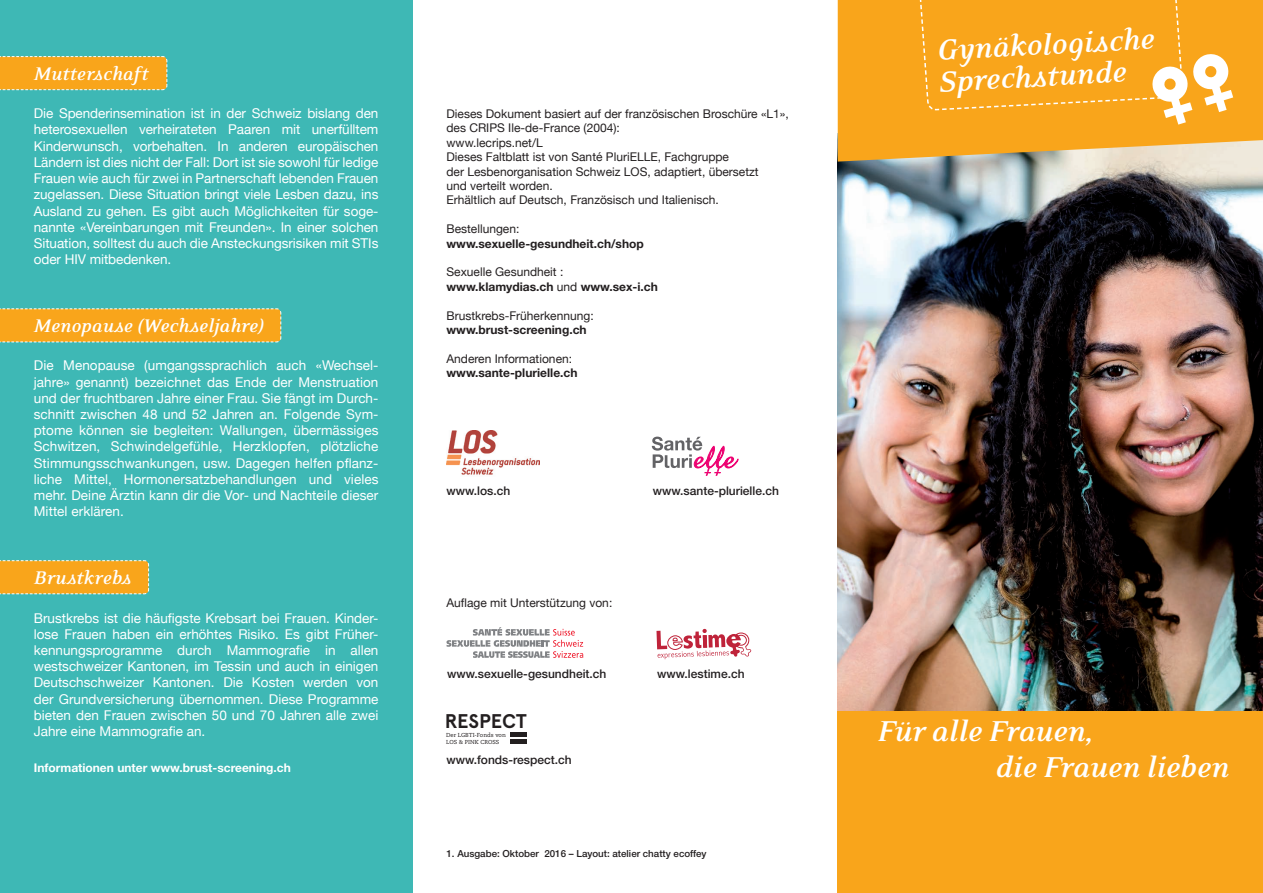
<style>
.page{position:relative;width:1263px;height:893px;background:#fff}
.page>*{position:absolute;margin:0;border:0;box-sizing:border-box;transform-origin:0 0}
.t1{font:italic 700 33px/36px "Eidetic Neo";color:#fff}
.t2{font:italic 700 21px "Eidetic Neo";letter-spacing:.005em;color:#fff}
.t3{font:700 19.8px "Apercu";letter-spacing:-.005em;color:#231f20}
.t4{font:13.5px/16.2px "Helvetica Neue";color:#fff;text-align:justify}
.t5{font:12px/14.4px "Helvetica Neue";color:#231f20}
.t6{font:700 12px/14.4px "Helvetica Neue";color:#231f20}
.t7{font:500 12px "Helvetica Neue";color:#231f20}
.t8{font:700 12px "Helvetica Neue";color:#fff}
.t9{font:500 9.75px "Helvetica Neue";color:#231f20}
.t10{font:5.7px/6.9px "Caecilia LT Std";color:#231f20}
.s1{font-weight:400}
</style>
<div class="page">
<div style="left:0;top:0;width:412px;height:893px;background:#3eb8b5"></div>
<svg style="left:0;top:56px;width:168px;height:35px;background:#f1a92a"></svg>
<svg style="left:0;top:308px;width:282px;height:35px;background:#f2a829"></svg>
<svg style="left:0;top:560px;width:149px;height:35px;background:#f1a929"></svg>
<div style="left:838px;top:706px;width:425px;height:187px;background:#f9a51b"></div>
<img style="left:838px;top:162px;width:425px;height:548px">
<svg style="left:838px;top:0;width:425px;height:162px;background:#f1ad3c"></svg>
<svg style="left:918px;top:0;width:315px;height:143px;background:#f9aa29"></svg>
<svg style="left:652px;top:437px;width:87px;height:39px"></svg>
<img style="left:446px;top:430px;width:94px;height:45px">
<svg style="left:656px;top:629px;width:95px;height:30px"></svg>
<svg style="left:446px;top:627px;width:137px;height:31px"></svg>
<div style="left:510px;top:732px;width:17px;height:5px;background:#231f20"></div>
<div style="left:510px;top:739px;width:17px;height:5px;background:#231f20"></div>
<h2 class="t2" style="left:34px;top:62px;width:116px">Mutterschaft</h2>
<p class="t4" style="left:34px;top:104px;width:346px">Die Spenderinsemination ist in der Schweiz bislang den heterosexuellen verheirateten Paaren mit unerfülltem Kinderwunsch, vorbehalten. In anderen europäischen Ländern ist dies nicht der Fall: Dort ist sie sowohl für ledige Frauen wie auch für zwei in Partnerschaft lebenden Frauen zugelassen. Diese Situation bringt viele Lesben dazu, ins Ausland zu gehen. Es gibt auch Möglichkeiten für soge&shy;nannte «Vereinbarungen mit Freunden». In einer solchen Situation, solltest du auch die Ansteckungsrisiken mit STIs oder HIV mitbedenken.</p>
<h2 class="t2" style="left:34px;top:314px;width:231px">Menopause (Wechseljahre)</h2>
<p class="t4" style="left:34px;top:357px;width:346px">Die Menopause (umgangssprachlich auch «Wechsel&shy;jahre» genannt) bezeichnet das Ende der Menstruation und der fruchtbaren Jahre einer Frau. Sie fängt im Durch&shy;schnitt zwischen 48 und 52 Jahren an. Folgende Sym&shy;ptome können sie begleiten: Wallungen, übermässiges Schwitzen, Schwindelgefühle, Herzklopfen, plötzliche Stimmungsschwankungen, usw. Dagegen helfen pflanz&shy;liche Mittel, Hormonersatzbehandlungen und vieles mehr. Deine Ärztin kann dir die Vor- und Nachteile dieser Mittel erklären.</p>
<h2 class="t2" style="left:34px;top:567px;width:99px">Brustkrebs</h2>
<p class="t4" style="left:34px;top:609px;width:346px">Brustkrebs ist die häufigste Krebsart bei Frauen. Kinder&shy;lose Frauen haben ein erhöhtes Risiko. Es gibt Früher&shy;kennungsprogramme durch Mammografie in allen westschweizer Kantonen, im Tessin und auch in einigen Deutschschweizer Kantonen. Die Kosten werden von der Grundversicherung übernommen. Diese Programme bieten den Frauen zwischen 50 und 70 Jahren alle zwei Jahre eine Mammografie an.</p>
<p class="t8" style="left:34px;top:760px;width:259px">Informationen unter www.brust-screening.ch</p>
<p class="t5" style="left:446px;top:106px;width:344px">Dieses Dokument basiert auf der französischen Broschüre «L1», des CRIPS Ile-de-France (2004):<br>www.lecrips.net/L<br>Dieses Faltblatt ist von Santé PluriELLE, Fachgruppe<br>der Lesbenorganisation Schweiz LOS, adaptiert, übersetzt<br>und verteilt worden.<br>Erhältlich auf Deutsch, Französisch und Italienisch.</p>
<p class="t5" style="left:446px;top:221px;width:74px">Bestellungen:</p>
<p class="t6" style="left:446px;top:236px;width:199px">www.sexuelle-gesundheit.ch/shop</p>
<p class="t6" style="left:446px;top:265px;width:213px"><span class="s1">Sexuelle Gesundheit : </span>www.klamydias.ch <span class="s1">und</span> www.sex-i.ch</p>
<p class="t5" style="left:446px;top:307px;width:149px">Brustkrebs-Früherkennung:</p>
<p class="t6" style="left:446px;top:322px;width:142px">www.brust-screening.ch</p>
<p class="t5" style="left:446px;top:350px;width:127px">Anderen Informationen:</p>
<p class="t6" style="left:446px;top:365px;width:133px">www.sante-plurielle.ch</p>
<p class="t7" style="left:446px;top:483px;width:65px">www.los.ch</p>
<p class="t7" style="left:653px;top:483px;width:128px">www.sante-plurielle.ch</p>
<p class="t5" style="left:446px;top:595px;width:167px">Auflage mit Unterstützung von:</p>
<p class="t7" style="left:447px;top:667px;width:161px">www.sexuelle-gesundheit.ch</p>
<p class="t7" style="left:657px;top:667px;width:89px">www.lestime.ch</p>
<h3 class="t3" style="left:445px;top:709px;width:83px">RESPECT</h3>
<p class="t10" style="left:446px;top:731px;width:61px">Der LGBTI-Fonds von<br>LOS &amp; PINK CROSS</p>
<p class="t7" style="left:446px;top:753px;width:127px">www.fonds-respect.ch</p>
<p class="t9" style="left:446px;top:848px;width:262px">1. Ausgabe: Oktober 2016 – Layout: atelier chatty ecoffey</p>
<h1 class="t1" style="left:936px;top:35px;width:219px;line-height:31.5px;rotate:-3deg">Gynäkologische<br>Sprechstunde</h1>
<h1 class="t1" style="left:996px;top:713px;width:235px;text-indent:-118px">Für alle Frauen,<br>die Frauen lieben</h1>
</div>
